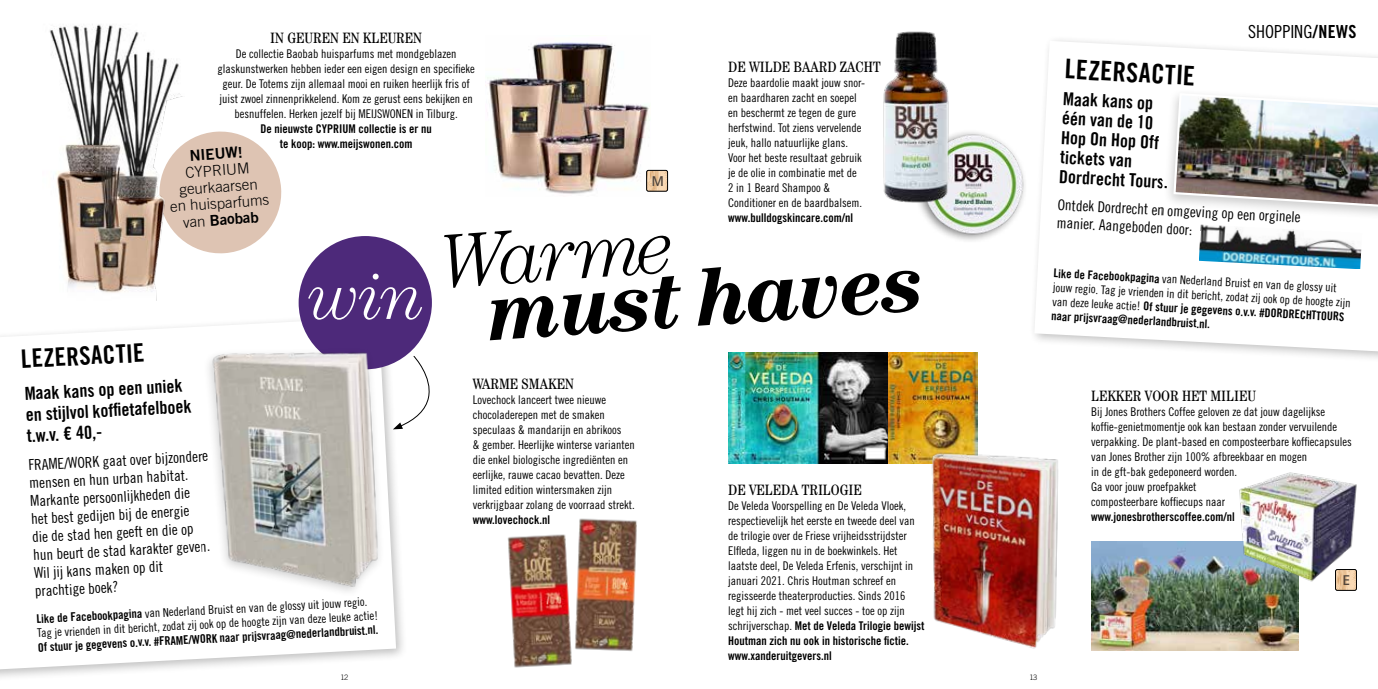
<style>
.page{position:relative;width:1378px;height:689px;background:#fff}
.page>*{position:absolute;margin:0;border:0;box-sizing:border-box;transform-origin:0 0}
.t1{font:italic 700 83.85px "Century Std";color:#000}
.t2{font:italic 300 76.5px "Century Std";color:#000}
.t3{font:italic 300 65.85px "Century LT";color:#fff}
.t4{font:27px "Trade Gothic LT Std Bd Cn 20";color:#000}
.t5{font:25.5px "Trade Gothic LT Std Bd Cn 20";color:#000}
.t6{font:18px/19.5px "Trade Gothic LT Std Bd Cn 20";color:#000}
.t7{font:18px "Trade Gothic LT Std Cn 18";color:#000}
.t8{font:15px/18px "Trade Gothic LT Std Cn 18";color:#000}
.t9{font:condensed 15px "Century LT";color:#000}
.t10{font:300 15px/16.5px "Trade Gothic LT Std";color:#000;text-align:center}
.t11{font:15px "Trade Gothic LT Std Bd 2";color:#000}
.t12{font:12px/15px "Trade Gothic LT Std Cn 18";color:#000}
.t13{font:12px/15px "Trade Gothic LT Std Bd Cn 20";color:#000}
.t14{font:300 7.5px "Trade Gothic LT Std";color:#000}
.s1{font-family:"Trade Gothic LT Std";font-weight:300}
.s2{font-family:"Trade Gothic LT Std Bd Cn 20"}
.s3{font-family:"Trade Gothic LT Std Cn 18"}
</style>
<div class="page">
<svg style="left:184px;top:131px;width:98px;height:123px"></svg>
<div style="left:0;top:311px;width:408px;height:371px;background:#000;opacity:.25"></div>
<svg style="left:0;top:317px;width:396px;height:352px"></svg>
<div style="left:299px;top:236px;width:133px;height:133px;background:#4d297a;border-radius:50%"></div>
<img style="left:199px;top:331px;width:197px;height:271px">
<svg style="left:393px;top:355px;width:37px;height:74px"></svg>
<img style="left:487px;top:42px;width:164px;height:152px">
<img style="left:49px;top:24px;width:135px;height:277px">
<img style="left:576px;top:518px;width:61px;height:133px">
<img style="left:507px;top:534px;width:69px;height:134px">
<svg style="left:646px;top:170px;width:22px;height:22px"></svg>
<div style="left:646px;top:170px;width:22px;height:21px;border:1px solid #000;border-radius:2px"></div>
<img style="left:927px;top:132px;width:98px;height:109px">
<div style="left:1028px;top:35px;width:350px;height:329px;background:#000;opacity:.25"></div>
<svg style="left:1034px;top:41px;width:344px;height:310px"></svg>
<img style="left:1199px;top:225px;width:163px;height:44px">
<div style="left:1163px;top:88px;width:215px;height:133px;background:#000;opacity:.2"></div>
<img style="left:1172px;top:92px;width:206px;height:116px">
<img style="left:1091px;top:541px;width:207px;height:110px">
<img style="left:1237px;top:472px;width:120px;height:115px">
<img style="left:883px;top:31px;width:67px;height:187px">
<img style="left:728px;top:353px;width:249px;height:110px">
<img style="left:920px;top:448px;width:138px;height:201px">
<svg style="left:1345px;top:569px;width:12px;height:21px"></svg>
<img style="left:1335px;top:569px;width:10px;height:21px">
<div style="left:1335px;top:569px;width:21px;height:21px;border:1px solid #000;border-radius:2px"></div>
<p class="t9" style="left:270px;top:29px;width:153px">IN GEUREN EN KLEUREN</p>
<p class="t12" style="left:217px;top:46px;width:259px;text-align:center">De collectie Baobab huisparfums met mondgeblazen glaskunstwerken hebben ieder een eigen design en specifieke geur. De Totems zijn allemaal mooi en ruiken heerlijk fris of juist zwoel zinnenprikkelend. Kom ze gerust eens bekijken en besnuffelen. Herken jezelf bij MEIJSWONEN in Tilburg.</p>
<p class="t13" style="left:260px;top:121px;width:173px;text-align:center">De nieuwste CYPRIUM collectie is er nu te koop: www.meijswonen.com</p>
<p class="t11" style="left:189px;top:146px;width:55px;rotate:-4deg">NIEUW!</p>
<p class="t10" style="left:167px;top:165px;width:101px;rotate:-4deg">CYPRIUM geurkaarsen<br>en huisparfums</p>
<p class="t11" style="left:182px;top:213px;width:77px;rotate:-4deg"><span class="s1">van</span> Baobab</p>
<p class="t9" style="left:728px;top:58px;width:154px">DE WILDE BAARD ZACHT</p>
<p class="t12" style="left:728px;top:75px;width:138px">Deze baardolie maakt jouw snor&shy;en baardharen zacht en soepel en beschermt ze tegen de gure herfstwind. Tot ziens vervelende jeuk, hallo natuurlijke glans.<br>Voor het beste resultaat gebruik je de olie in combinatie met de<br>2 in 1 Beard Shampoo &amp;<br>Conditioner en de baardbalsem.</p>
<p class="t13" style="left:728px;top:210px;width:126px">www.bulldogskincare.com/nl</p>
<h3 class="t3" style="left:308px;top:259px;width:117px">win</h3>
<h3 class="t5" style="left:20px;top:343px;width:125px;rotate:-3deg">LEZERSACTIE</h3>
<h3 class="t6" style="left:24px;top:383px;width:167px;line-height:21px;rotate:-3deg">Maak kans op een uniek en stijlvol koffi etafelboek t.w.v. € 40,-</h3>
<p class="t8" style="left:28px;top:456px;width:181px;rotate:-3deg">FRAME/WORK gaat over bijzondere mensen en hun urban habitat.<br>Markante persoonlijkheden die het best gedijen bij de energie<br>die de stad hen geeft en die op hun beurt de stad karakter geven.<br>Wil jij kans maken op dit prachtige boek?</p>
<p class="t12" style="left:36px;top:612px;width:343px;line-height:14.2px;rotate:-3deg"><span class="s2">Like de Facebookpagina</span> van Nederland Bruist en van de glossy uit jouw regio.<br>Tag je vrienden in dit bericht, zodat zij ook op de hoogte zijn van deze leuke actie!</p>
<p class="t13" style="left:38px;top:640px;width:342px;rotate:-3deg">Of stuur je gegevens o.v.v. #FRAME/WORK naar prijsvraag@nederlandbruist.nl.</p>
<h2 class="t2" style="left:437px;top:219px;width:235px;rotate:-4deg">Warme</h2>
<h1 class="t1" style="left:485px;top:263px;width:440px;rotate:-4deg">must haves</h1>
<p class="t9" style="left:473px;top:375px;width:103px">WARME SMAKEN</p>
<p class="t12" style="left:473px;top:392px;width:163px">Lovechock lanceert twee nieuwe chocoladerepen met de smaken speculaas &amp; mandarijn en abrikoos<br>&amp; gember. Heerlijke winterse varianten die enkel biologische ingrediënten en eerlijke, rauwe cacao bevatten. Deze limited edition wintersmaken zijn verkrijgbaar zolang de voorraad strekt.</p>
<p class="t13" style="left:473px;top:512px;width:79px">www.lovechock.nl</p>
<p class="t9" style="left:728px;top:481px;width:135px">DE VELEDA TRILOGIE</p>
<p class="t12" style="left:728px;top:498px;width:188px">De Veleda Voorspelling en De Veleda Vloek, respectievelijk het eerste en tweede deel van de trilogie over de Friese vrijheidsstrijdster Elfleda, liggen nu in de boekwinkels. Het laatste deel, De Veleda Erfenis, verschijnt in januari 2021. Chris Houtman schreef en regisseerde theaterproducties. Sinds 2016 legt hij zich - met veel succes - toe op zijn</p>
<p class="t13" style="left:728px;top:618px;width:198px"><span class="s3">schrijverschap.</span> Met de Veleda Trilogie bewijst<br>Houtman zich nu ook in historische fictie. www.xanderuitgevers.nl</p>
<p class="t14" style="left:340px;top:672px;width:9px">12</p>
<p class="t14" style="left:1029px;top:672px;width:9px">13</p>
<h3 class="t4" style="left:1065px;top:52px;width:132px;rotate:3deg">LEZERSACTIE</h3>
<h3 class="t7" style="left:1248px;top:21px;width:110px">SHOPPING<span class="s2">/NEWS</span></h3>
<h3 class="t6" style="left:1063px;top:89px;width:111px;rotate:3deg">Maak kans op één van de 10<br>Hop On Hop Off tickets van<br>Dordrecht Tours.</h3>
<p class="t8" style="left:1058px;top:195px;width:245px;rotate:3deg">Ontdek Dordrecht en omgeving op een orginele manier. Aangeboden door:</p>
<p class="t12" style="left:1054px;top:266px;width:299px;line-height:14.2px;rotate:3deg"><span class="s2">Like de Facebookpagina</span> van Nederland Bruist en van de glossy uit jouw regio. Tag je vrienden in dit bericht, zodat zij ook op de hoogte zijn</p>
<p class="t13" style="left:1052px;top:294px;width:294px;line-height:14.2px;rotate:3deg"><span class="s3">van deze leuke actie!</span> Of stuur je gegevens o.v.v. #DORDRECHTTOURS naar prijsvraag@nederlandbruist.nl.</p>
<p class="t9" style="left:1091px;top:387px;width:166px">LEKKER VOOR HET MILIEU</p>
<p class="t12" style="left:1091px;top:404px;width:262px">Bij Jones Brothers Coffee geloven ze dat jouw dagelijkse koffie-genietmomentje ook kan bestaan zonder vervuilende verpakking. De plant-based en composteerbare koffiecapsules van Jones Brother zijn 100% afbreekbaar en mogen<br>in de gft-bak gedeponeerd worden.<br>Ga voor jouw proefpakket<br>composteerbare koffiecups naar</p>
<p class="t13" style="left:1091px;top:509px;width:145px">www.jonesbrotherscoffee.com/nl</p>
</div>
